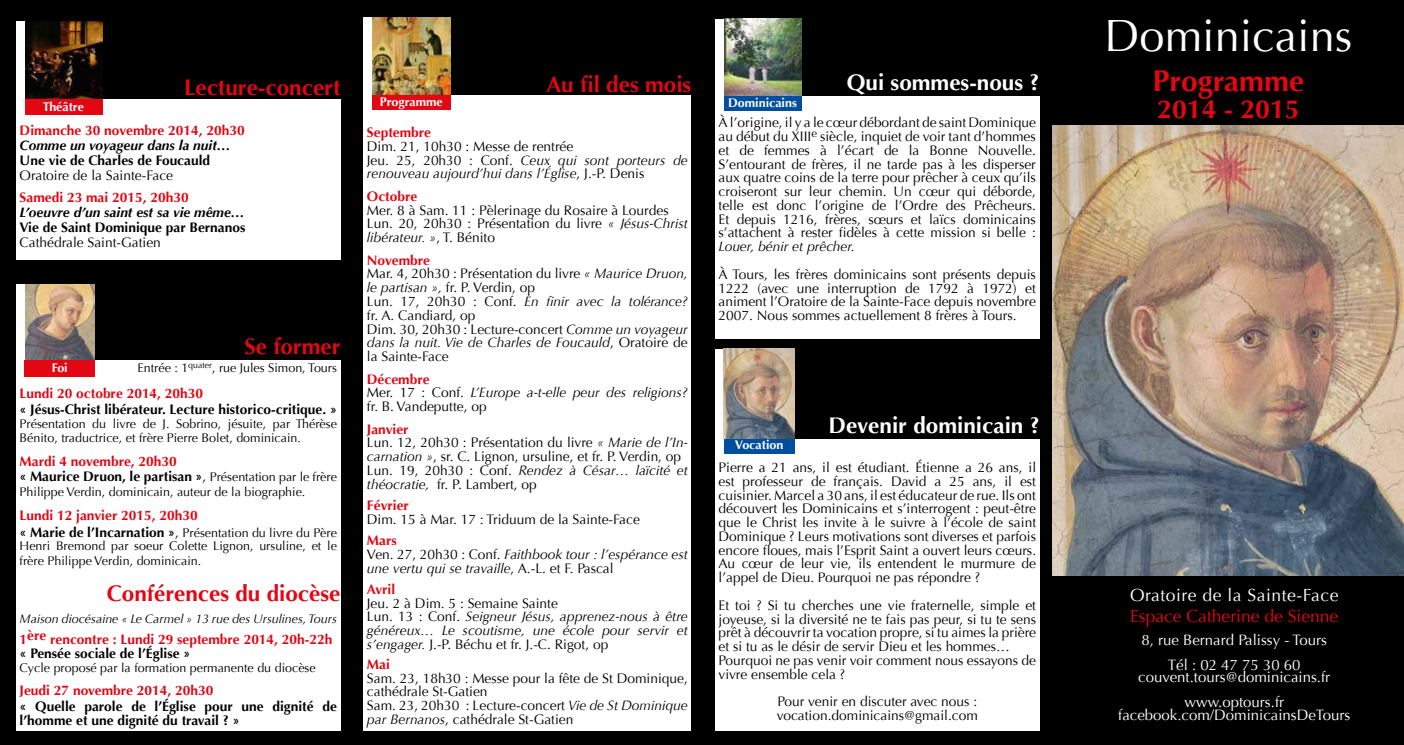
<style>
.page{position:relative;width:1404px;height:745px;background:#fff}
.page>*{position:absolute;margin:0;border:0;box-sizing:border-box;transform-origin:0 0}
.t1{font:45px "Optima";color:#fff}
.t2{font:700 30px "Optima";color:#e30613}
.t3{font:700 26.12px "Optima";color:#e30613}
.t4{font:700 22.5px "Optima";color:#e30613}
.t5{font:700 22.5px "Optima";color:#fff}
.t6{font:17.5px "Optima";letter-spacing:.03em;color:#fff}
.t7{font:17.5px "Optima";color:#e30613}
.t8{font:15px/25px "Optima";color:#fff;text-align:center}
.t9{font:13.75px/13.8px "Optima";color:#000}
.t10{font:italic 13.75px/13.8px "Optima";color:#000}
.t11{font:700 13.75px/15px "Optima";color:#000}
.t12{font:700 13.75px "Optima";color:#e30613}
.t13{font:italic 700 13.75px "Optima";color:#000}
.t14{font:12.5px/13.8px "Optima";color:#000}
.t15{font:italic 12.5px "Optima";color:#000}
.t16{font:700 12.5px "Optima";color:#fff}
.s1{color:#e30613}
.s2{font-weight:400}
.s3{font-weight:400;font-size:12.5px}
.s4{font-weight:700;font-size:13.75px}
.s5{font-size:13.75px}
.s6{font-style:italic}
.s7{font-weight:700;color:#e30613}
.s8{font-weight:700;font-style:normal;color:#e30613}
.s9{font-style:normal}
</style>
<div class="page">
<div style="left:0;top:0;width:1403px;height:744px;background:#000"></div>
<img style="left:1052px;top:125px;width:351px;height:450px">
<div style="left:715px;top:96px;width:324px;height:242px;background:#fff"></div>
<div style="left:363px;top:96px;width:328px;height:634px;background:#fff"></div>
<div style="left:16px;top:99px;width:324px;height:161px;background:#fff"></div>
<div style="left:16px;top:360px;width:324px;height:370px;background:#fff"></div>
<img style="left:723px;top:19px;width:78px;height:77px">
<img style="left:372px;top:17px;width:78px;height:79px">
<img style="left:25px;top:21px;width:77px;height:78px">
<img style="left:25px;top:284px;width:70px;height:76px">
<div style="left:16px;top:21px;width:9px;height:94px;background:#fff"></div>
<div style="left:25px;top:99px;width:77px;height:16px;background:#e30613"></div>
<div style="left:16px;top:284px;width:9px;height:92px;background:#fff"></div>
<div style="left:25px;top:360px;width:70px;height:16px;background:#e30613"></div>
<div style="left:363px;top:17px;width:9px;height:93px;background:#fff"></div>
<div style="left:372px;top:96px;width:78px;height:14px;background:#e30613"></div>
<div style="left:715px;top:19px;width:8px;height:92px;background:#fff"></div>
<div style="left:723px;top:96px;width:78px;height:15px;background:#004e9e"></div>
<div style="left:715px;top:438px;width:324px;height:292px;background:#fff"></div>
<div style="left:715px;top:348px;width:8px;height:105px;background:#fff"></div>
<div style="left:723px;top:438px;width:71px;height:15px;background:#004e9e"></div>
<img style="left:723px;top:348px;width:71px;height:90px">
<p class="t16" style="left:43px;top:99px;width:43px">Théâtre</p>
<h3 class="t4" style="left:184px;top:74px;width:158px">Lecture-concert</h3>
<h3 class="t5" style="left:846px;top:70px;width:194px">Qui sommes-nous ?</h3>
<h3 class="t4" style="left:546px;top:71px;width:146px">Au fil des mois</h3>
<p class="t16" style="left:380px;top:94px;width:65px">Programme</p>
<p class="t16" style="left:728px;top:95px;width:70px">Dominicains</p>
<p class="t12" style="left:20px;top:122px;width:226px">Dimanche 30 novembre 2014, 20h30</p>
<p class="t13" style="left:20px;top:137px;width:212px">Comme un voyageur dans la nuit…</p>
<p class="t11" style="left:20px;top:153px;width:192px">Une vie de Charles de Foucauld</p>
<p class="t9" style="left:20px;top:168px;width:155px">Oratoire de la Sainte-Face</p>
<p class="t12" style="left:20px;top:189px;width:170px">Samedi 23 mai 2015, 20h30</p>
<p class="t13" style="left:20px;top:204px;width:226px">L’oeuvre d’un saint est sa vie même…</p>
<p class="t11" style="left:20px;top:220px;width:227px">Vie de Saint Dominique par Bernanos</p>
<p class="t9" style="left:20px;top:236px;width:143px">Cathédrale Saint-Gatien</p>
<h3 class="t4" style="left:244px;top:333px;width:97px">Se former</h3>
<p class="t14" style="left:137px;top:360px;width:201px">Entrée : 1<sup>quater</sup>, rue Jules Simon, Tours</p>
<p class="t12" style="left:20px;top:385px;width:185px">Lundi 20 octobre 2014, 20h30</p>
<p class="t11" style="left:20px;top:402px;width:319px">« Jésus-Christ libérateur. Lecture historico-critique. »</p>
<p class="t14" style="left:20px;top:417px;width:319px">Présentation du livre de J. Sobrino, jésuite, par Thérèse<br>Bénito, traductrice, et frère Pierre Bolet, dominicain.</p>
<p class="t11" style="left:20px;top:453px;width:319px"><span class="s1">Mardi 4 novembre, 20h30<br></span>« Maurice Druon, le partisan »<span class="s2">,</span> <span class="s3">Présentation par le frère</span></p>
<p class="t14" style="left:20px;top:485px;width:287px">Philippe Verdin, dominicain, auteur de la biographie.</p>
<p class="t12" style="left:20px;top:507px;width:179px">Lundi 12 janvier 2015, 20h30</p>
<p class="t14" style="left:20px;top:525px;width:319px"><span class="s4">« Marie de l’Incarnation »</span><span class="s5">,</span> Présentation du livre du Père<br>Henri Bremond par soeur Colette Lignon, ursuline, et le</p>
<p class="t14" style="left:20px;top:554px;width:183px">frère Philippe Verdin, dominicain.</p>
<p class="t16" style="left:52px;top:360px;width:18px">Foi</p>
<h3 class="t4" style="left:107px;top:579px;width:235px">Conférences du diocèse</h3>
<p class="t15" style="left:20px;top:611px;width:319px">Maison diocésaine « Le Carmel » 13 rue des Ursulines, Tours</p>
<p class="t12" style="left:20px;top:631px;width:314px">1ère rencontre : Lundi 29 septembre 2014, 20h-22h</p>
<p class="t11" style="left:20px;top:645px;width:172px">« Pensée sociale de l’Église »</p>
<p class="t14" style="left:20px;top:660px;width:297px">Cycle proposé par la formation permanente du diocèse</p>
<p class="t12" style="left:20px;top:681px;width:195px">Jeudi 27 novembre 2014, 20h30</p>
<p class="t11" style="left:20px;top:699px;width:319px;line-height:13.8px">« Quelle parole de l’Église pour une dignité de l’homme et une dignité du travail ? »</p>
<p class="t12" style="left:367px;top:124px;width:66px">Septembre</p>
<p class="t9" style="left:367px;top:139px;width:322px">Dim. 21, 10h30 : Messe de rentrée<br>Jeu. 25, 20h30 : Conf. <span class="s6">Ceux qui sont porteurs de renouveau aujourd’hui dans l’Église</span>, J.-P. Denis</p>
<p class="t12" style="left:367px;top:188px;width:52px">Octobre</p>
<p class="t9" style="left:367px;top:203px;width:322px">Mer. 8 à Sam. 11 : Pèlerinage du Rosaire à Lourdes<br>Lun. 20, 20h30 : Présentation du livre <span class="s6">« Jésus-Christ libérateur. »</span>, T. Bénito</p>
<p class="t9" style="left:367px;top:253px;width:322px"><span class="s7">Novembre<br></span>Mar. 4, 20h30 : Présentation du livre <span class="s6">« Maurice Druon, le partisan »,</span> fr. P. Verdin, op<br>Lun. 17, 20h30 : Conf. <span class="s6">En finir avec la tolérance? </span>fr. A. Candiard, op<br>Dim. 30, 20h30 : Lecture-concert <span class="s6">Comme un voyageur dans la nuit. Vie de Charles de Foucauld</span>, Oratoire de la Sainte-Face</p>
<p class="t10" style="left:367px;top:372px;width:322px"><span class="s8">Décembre<br></span><span class="s9">Mer. 17 : Conf.</span> L’Europe a-t-elle peur des religions? <span class="s9">fr. B. Vandeputte, op</span></p>
<p class="t9" style="left:367px;top:422px;width:322px"><span class="s7">Janvier<br></span>Lun. 12, 20h30 : Présentation du livre <span class="s6">« Marie de l’In&shy;carnation »</span>, sr. C. Lignon, ursuline, et fr. P. Verdin, op Lun. 19, 20h30 : Conf. <span class="s6">Rendez à César… laïcité et théocratie,</span> fr. P. Lambert, op</p>
<p class="t12" style="left:367px;top:497px;width:44px">Février</p>
<p class="t9" style="left:367px;top:512px;width:274px">Dim. 15 à Mar. 17 : Triduum de la Sainte-Face</p>
<p class="t10" style="left:367px;top:533px;width:322px"><span class="s8">Mars<br></span><span class="s9">Ven. 27, 20h30 : Conf.</span> Faithbook tour : l’espérance est une vertu qui se travaille<span class="s9">, A.-L. et F. Pascal</span></p>
<p class="t12" style="left:367px;top:580px;width:30px">Avril</p>
<p class="t10" style="left:367px;top:595px;width:322px"><span class="s9">Jeu. 2 à Dim. 5 : Semaine Sainte<br>Lun. 13 : Conf.</span> Seigneur Jésus, apprenez-nous à être généreux… Le scoutisme, une école pour servir et s’engager. <span class="s9">J.-P. Béchu et fr. J.-C. Rigot, op</span></p>
<p class="t12" style="left:367px;top:655px;width:24px">Mai</p>
<p class="t9" style="left:367px;top:671px;width:322px">Sam. 23, 18h30 : Messe pour la fête de St Dominique, cathédrale St-Gatien<br>Sam. 23, 20h30 : Lecture-concert <span class="s6">Vie de St Dominique par Bernanos</span>, cathédrale St-Gatien</p>
<p class="t9" style="left:718px;top:116px;width:319px;text-align:justify">À l’origine, il y a le cœur débordant de saint Dominique au début du XIII<sup>e</sup> siècle, inquiet de voir tant d’hommes et de femmes à l’écart de la Bonne Nouvelle.<br>S’entourant de frères, il ne tarde pas à les disperser aux quatre coins de la terre pour prêcher à ceux qu’ils croiseront sur leur chemin. Un cœur qui déborde, telle est donc l’origine de l’Ordre des Prêcheurs.<br>Et depuis 1216, frères, sœurs et laïcs dominicains s’attachent à rester fidèles à cette mission si belle :</p>
<p class="t10" style="left:718px;top:239px;width:138px">Louer, bénir et prêcher.</p>
<p class="t9" style="left:718px;top:267px;width:319px;text-align:justify">À Tours, les frères dominicains sont présents depuis 1222 (avec une interruption de 1792 à 1972) et animent l’Oratoire de la Sainte-Face depuis novembre 2007. Nous sommes actuellement 8 frères à Tours.</p>
<h3 class="t5" style="left:828px;top:412px;width:213px">Devenir dominicain ?</h3>
<p class="t9" style="left:718px;top:460px;width:319px;text-align:justify">Pierre a 21 ans, il est étudiant. Étienne a 26 ans, il est professeur de français. David a 25 ans, il est cuisinier. Marcel a 30 ans, il est éducateur de rue. Ils ont découvert les Dominicains et s’interrogent : peut-être que le Christ les invite à le suivre à l’école de saint Dominique ? Leurs motivations sont diverses et parfois encore floues, mais l’Esprit Saint a ouvert leurs cœurs.<br>Au cœur de leur vie, ils entendent le murmure de l’appel de Dieu. Pourquoi ne pas répondre ?</p>
<p class="t9" style="left:718px;top:598px;width:319px">Et toi ? Si tu cherches une vie fraternelle, simple et joyeuse, si la diversité ne te fais pas peur, si tu te sens prêt à découvrir ta vocation propre, si tu aimes la prière et si tu as le désir de servir Dieu et les hommes… Pourquoi ne pas venir voir comment nous essayons de vivre ensemble cela ?</p>
<p class="t9" style="left:776px;top:694px;width:203px">Pour venir en discuter avec nous : vocation.dominicains@gmail.com</p>
<p class="t16" style="left:734px;top:437px;width:50px">Vocation</p>
<h1 class="t1" style="left:1104px;top:10px;width:249px">Dominicains</h1>
<h2 class="t2" style="left:1152px;top:63px;width:153px">Programme</h2>
<h3 class="t3" style="left:1157px;top:94px;width:144px">2014 - 2015</h3>
<p class="t6" style="left:1129px;top:584px;width:210px">Oratoire de la Sainte-Face</p>
<p class="t7" style="left:1129px;top:605px;width:210px">Espace Catherine de Sienne</p>
<p class="t8" style="left:1141px;top:627px;width:187px">8, rue Bernard Palissy - Tours<br>Tél : 02 47 75 30 60</p>
<p class="t8" style="left:1138px;top:664px;width:193px">couvent.tours@dominicains.fr www.optours.fr</p>
<p class="t8" style="left:1118px;top:702px;width:233px">facebook.com/DominicainsDeTours</p>
</div>
